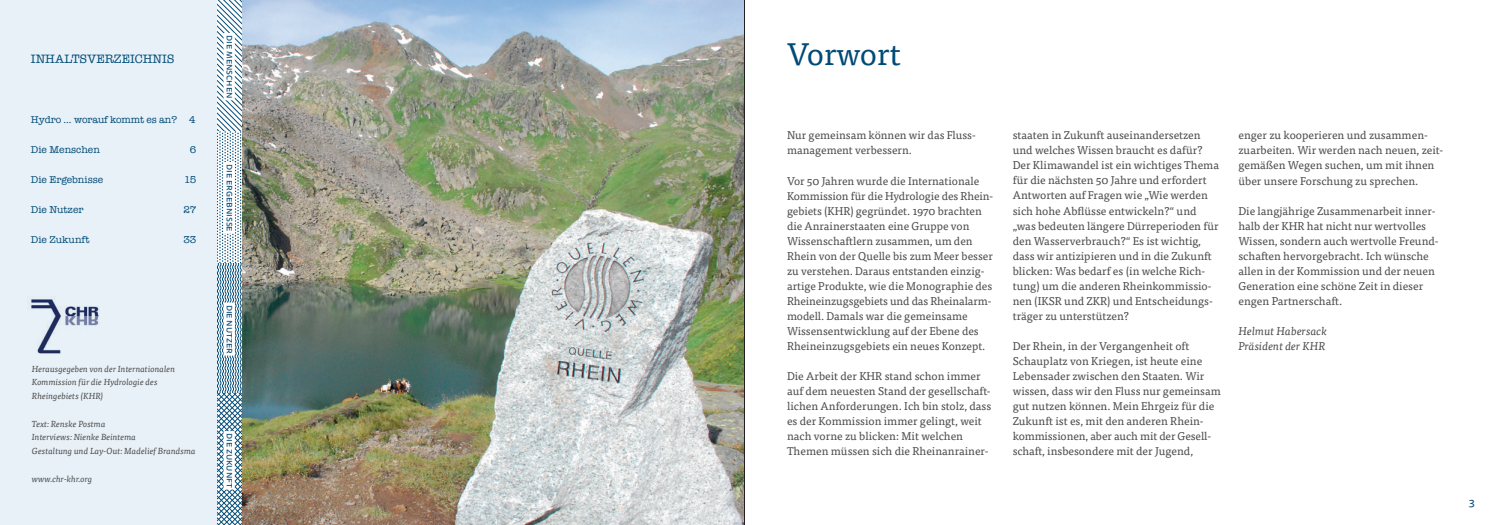
<style>
.page{position:relative;width:1489px;height:525px;background:#fff}
.page>*{position:absolute;margin:0;border:0;box-sizing:border-box;transform-origin:0 0}
.t1{font:31.25px "Tisa Pro";color:#004a76}
.t2{font:12.5px "American Typewriter";color:#004a76}
.t3{font:11.25px/15px "Tisa Pro";color:#4b4c4d}
.t4{font:italic 11.25px/15px "Tisa Pro";color:#4b4c4d}
.t5{font:11.25px "Tisa Sans Pro";color:#004a76}
.t6{font:10.25px "American Typewriter";color:#004a76}
.t7{font:10px "Tisa Sans OT";color:#004a76}
.t8{font:italic 8.75px/13.8px "Tisa Pro";color:#4b4c4d}
</style>
<div class="page">
<img style="left:242px;top:0;width:502px;height:524px">
<div style="left:0;top:0;width:224px;height:524px;background:#e8f1f8"></div>
<svg style="left:217px;top:0;width:25px;height:524px"></svg>
<div style="left:223px;top:33px;width:12px;height:67px;background:#fff"></div>
<div style="left:223px;top:162px;width:12px;height:71px;background:#fff"></div>
<div style="left:223px;top:302px;width:12px;height:53px;background:#fff"></div>
<div style="left:223px;top:431px;width:12px;height:58px;background:#fff"></div>
<img style="left:31px;top:299px;width:68px;height:55px">
<hr style="left:744px;top:0;width:1px;height:524px;background:#231f20">
<p class="t2" style="left:31px;top:50px;width:145px">INHALTSVERZEICHNIS</p>
<p class="t6" style="left:31px;top:112px;width:166px">Hydro ... worauf kommt es an? 4</p>
<p class="t6" style="left:31px;top:142px;width:70px">Die Menschen</p>
<p class="t6" style="left:190px;top:142px;width:8px">6</p>
<p class="t6" style="left:31px;top:172px;width:74px">Die Ergebnisse</p>
<p class="t6" style="left:184px;top:172px;width:14px">15</p>
<p class="t6" style="left:31px;top:202px;width:54px">Die Nutzer</p>
<p class="t6" style="left:183px;top:202px;width:15px">27</p>
<p class="t6" style="left:31px;top:232px;width:60px">Die Zukunft</p>
<p class="t6" style="left:183px;top:232px;width:15px">33</p>
<p class="t8" style="left:32px;top:361px;width:145px">Herausgegeben von der Internationalen<br>Kommission für die Hydrologie des<br>Rheingebiets (KHR)</p>
<p class="t8" style="left:32px;top:416px;width:165px">Text: Renske Postma<br>Interviews: Nienke Beintema<br>Gestaltung und Lay-Out: Madelief Brandsma</p>
<p class="t8" style="left:32px;top:471px;width:62px">www.chr-khr.org</p>
<p class="t7" style="left:236px;top:35px;width:65px;rotate:90deg">die menschen</p>
<p class="t7" style="left:236px;top:164px;width:69px;rotate:90deg">die ergebnisse</p>
<p class="t7" style="left:236px;top:304px;width:51px;rotate:90deg">die nutzer</p>
<p class="t7" style="left:236px;top:433px;width:56px;rotate:90deg">die zukunft</p>
<h1 class="t1" style="left:787px;top:31px;width:115px">Vorwort</h1>
<p class="t3" style="left:787px;top:127px;width:190px">Nur gemeinsam können wir das Fluss&shy;management verbessern.</p>
<p class="t3" style="left:787px;top:172px;width:208px">Vor 50 Jahren wurde die Internationale Kommission für die Hydrologie des Rhein&shy;gebiets (KHR) gegründet. 1970 brachten die Anrainerstaaten eine Gruppe von Wissenschaftlern zusammen, um den Rhein von der Quelle bis zum Meer besser zu verstehen. Daraus entstanden einzig&shy;artige Produkte, wie die Monographie des Rheineinzugsgebiets und das Rheinalarm&shy;modell. Damals war die gemeinsame Wissensentwicklung auf der Ebene des Rheineinzugsgebiets ein neues Konzept.</p>
<p class="t3" style="left:787px;top:367px;width:206px">Die Arbeit der KHR stand schon immer auf dem neuesten Stand der gesellschaft&shy;lichen Anforderungen. Ich bin stolz, dass es der Kommission immer gelingt, weit nach vorne zu blicken: Mit welchen Themen müssen sich die Rheinanrainer-</p>
<p class="t3" style="left:1012px;top:127px;width:208px">staaten in Zukunft auseinandersetzen und welches Wissen braucht es dafür?<br>Der Klimawandel ist ein wichtiges Thema für die nächsten 50 Jahre und erfordert Antworten auf Fragen wie „Wie werden sich hohe Abflüsse entwickeln?“ und „was bedeuten längere Dürreperioden für den Wasserverbrauch?“ Es ist wichtig, dass wir antizipieren und in die Zukunft blicken: Was bedarf es (in welche Rich&shy;tung) um die anderen Rheinkommissio&shy;nen (IKSR und ZKR) und Entscheidungs&shy;träger zu unterstützen?</p>
<p class="t3" style="left:1012px;top:337px;width:209px">Der Rhein, in der Vergangenheit oft Schauplatz von Kriegen, ist heute eine Lebensader zwischen den Staaten. Wir wissen, dass wir den Fluss nur gemeinsam gut nutzen können. Mein Ehrgeiz für die Zukunft ist es, mit den anderen Rhein&shy;kommissionen, aber auch mit der Gesell&shy;schaft, insbesondere mit der Jugend,</p>
<p class="t3" style="left:1238px;top:127px;width:206px">enger zu kooperieren und zusammen&shy;zuarbeiten. Wir werden nach neuen, zeit&shy;gemäßen Wegen suchen, um mit ihnen über unsere Forschung zu sprechen.</p>
<p class="t3" style="left:1238px;top:202px;width:202px">Die langjährige Zusammenarbeit inner&shy;halb der KHR hat nicht nur wertvolles Wissen, sondern auch wertvolle Freund&shy;schaften hervorgebracht. Ich wünsche allen in der Kommission und der neuen Generation eine schöne Zeit in dieser engen Partnerschaft.</p>
<p class="t4" style="left:1238px;top:322px;width:90px">Helmut Habersack<br>Präsident der KHR</p>
<p class="t5" style="left:1468px;top:494px;width:8px">3</p>
</div>
